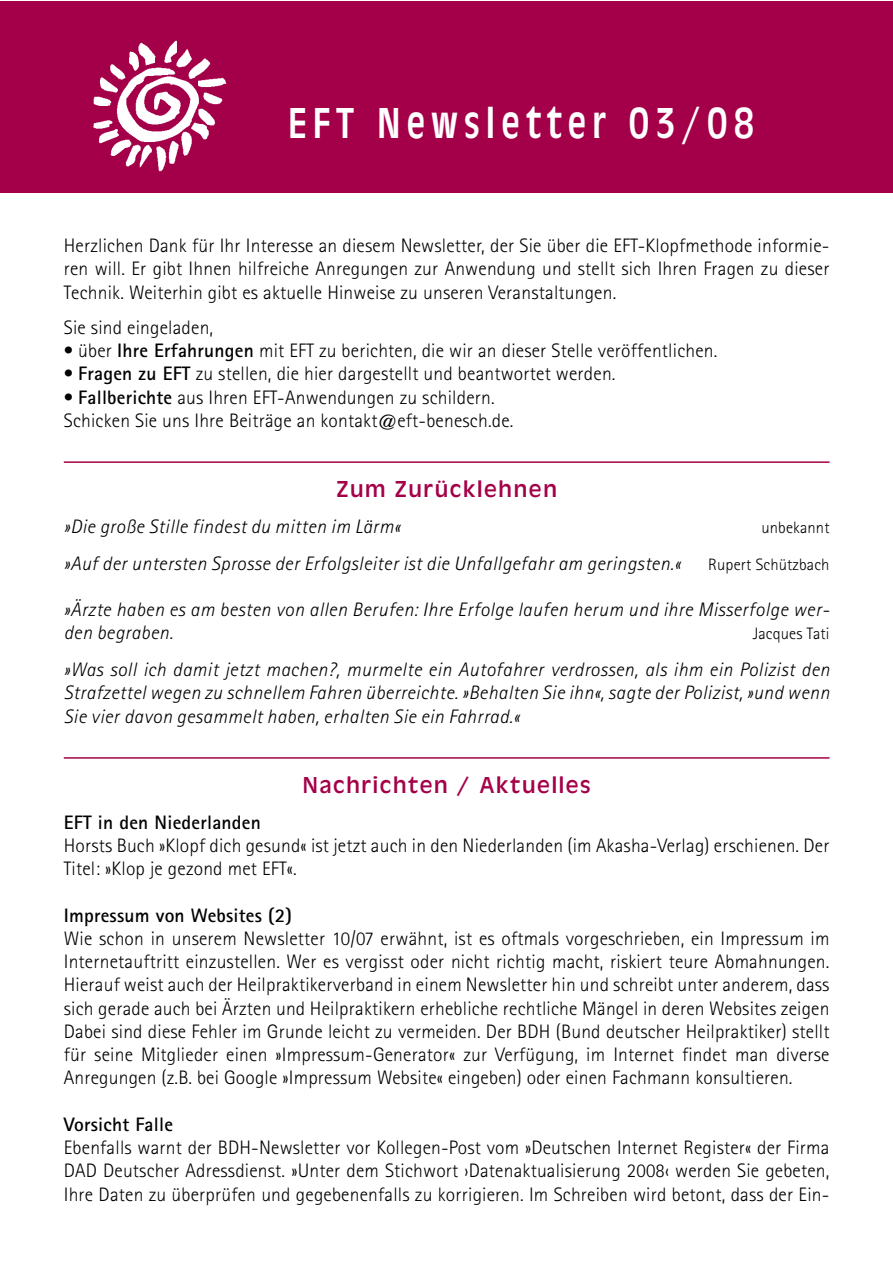
<style>
.page{position:relative;width:893px;height:1263px;background:#fff}
.page>*{position:absolute;margin:0;border:0;box-sizing:border-box;transform-origin:0 0}
.t1{font:condensed 45px "Antique Oli T";letter-spacing:.135em;color:#fff}
.t2{font:24px "Antique Oli T";letter-spacing:.065em;color:#a40049}
.t3{font:300 19.5px/23.2px "Rotis Sans Serif";letter-spacing:.01em;color:#000;text-align:justify}
.t4{font:italic 300 19.5px/23.2px "Rotis Sans Serif";letter-spacing:.025em;color:#000}
.t5{font:700 19.5px "Rotis Sans Serif";letter-spacing:.01em;color:#000}
.t6{font:300 16.5px "Rotis Sans Serif";letter-spacing:.01em;color:#000}
.s1{font-weight:700}
</style>
<div class="page">
<div style="left:0;top:2px;width:892px;height:191px;background:#a40049"></div>
<img style="left:93px;top:40px;width:134px;height:132px">
<hr style="left:64px;top:461px;width:765px;height:2px;background:#a40049">
<hr style="left:64px;top:757px;width:765px;height:2px;background:#a40049">
<h1 class="t1" style="left:288px;top:106px;width:467px">EFT Newsletter 03/08</h1>
<p class="t3" style="left:64px;top:236px;width:767px">Herzlichen Dank für Ihr Interesse an diesem Newsletter, der Sie über die EFT-Klopfmethode informie&shy;ren will. Er gibt Ihnen hilfreiche Anregungen zur Anwendung und stellt sich Ihren Fragen zu dieser Technik. Weiterhin gibt es aktuelle Hinweise zu unseren Veranstaltungen.</p>
<p class="t3" style="left:64px;top:318px;width:151px">Sie sind eingeladen,</p>
<p class="t3" style="left:64px;top:341px;width:655px">• über <span class="s1">Ihre Erfahrungen</span> mit EFT zu berichten, die wir an dieser Stelle veröffentlichen.</p>
<p class="t3" style="left:64px;top:364px;width:553px">• <span class="s1">Fragen zu EFT</span> zu stellen, die hier dargestellt und beantwortet werden.</p>
<p class="t3" style="left:64px;top:387px;width:451px">• <span class="s1">Fallberichte</span> aus Ihren EFT-Anwendungen zu schildern.<br>Schicken Sie uns Ihre Beiträge an kontakt@eft-benesch.de.</p>
<p class="t2" style="left:336px;top:479px;width:222px">Zum Zurücklehnen</p>
<p class="t4" style="left:64px;top:517px;width:338px">»Die große Stille findest du mitten im Lärm«</p>
<p class="t6" style="left:761px;top:522px;width:70px">unbekannt</p>
<p class="t4" style="left:64px;top:553px;width:618px">»Auf der untersten Sprosse der Erfolgsleiter ist die Unfallgefahr am geringsten.«</p>
<p class="t6" style="left:708px;top:558px;width:123px">Rupert Schützbach</p>
<p class="t4" style="left:64px;top:600px;width:767px">»Ärzte haben es am besten von allen Berufen: Ihre Erfolge laufen herum und ihre Misserfolge wer&shy;den begraben.</p>
<p class="t6" style="left:752px;top:628px;width:78px">Jacques Tati</p>
<p class="t4" style="left:64px;top:660px;width:767px;text-align:justify">»Was soll ich damit jetzt machen?, murmelte ein Autofahrer verdrossen, als ihm ein Polizist den Strafzettel wegen zu schnellem Fahren überreichte. »Behalten Sie ihn«, sagte der Polizist, »und wenn Sie vier davon gesammelt haben, erhalten Sie ein Fahrrad.«</p>
<p class="t2" style="left:303px;top:775px;width:289px">Nachrichten / Aktuelles</p>
<p class="t5" style="left:64px;top:815px;width:198px">EFT in den Niederlanden</p>
<p class="t3" style="left:64px;top:836px;width:767px">Horsts Buch »Klopf dich gesund« ist jetzt auch in den Niederlanden (im Akasha-Verlag) erschienen. Der<br>Titel: »Klop je gezond met EFT«.</p>
<p class="t5" style="left:64px;top:908px;width:230px">Impressum von Websites (2)</p>
<p class="t3" style="left:64px;top:929px;width:767px">Wie schon in unserem Newsletter 10/07 erwähnt, ist es oftmals vorgeschrieben, ein Impressum im Internetauftritt einzustellen. Wer es vergisst oder nicht richtig macht, riskiert teure Abmahnungen.<br>Hierauf weist auch der Heilpraktikerverband in einem Newsletter hin und schreibt unter anderem, dass sich gerade auch bei Ärzten und Heilpraktikern erhebliche rechtliche Mängel in deren Websites zeigen Dabei sind diese Fehler im Grunde leicht zu vermeiden. Der BDH (Bund deutscher Heilpraktiker) stellt für seine Mitglieder einen »Impressum-Generator« zur Verfügung, im Internet findet man diverse Anregungen (z.B. bei Google »Impressum Website« eingeben) oder einen Fachmann konsultieren.</p>
<p class="t5" style="left:64px;top:1117px;width:111px">Vorsicht Falle</p>
<p class="t3" style="left:64px;top:1138px;width:767px">Ebenfalls warnt der BDH-Newsletter vor Kollegen-Post vom »Deutschen Internet Register« der Firma DAD Deutscher Adressdienst. »Unter dem Stichwort ›Datenaktualisierung 2008‹ werden Sie gebeten, Ihre Daten zu überprüfen und gegebenenfalls zu korrigieren. Im Schreiben wird betont, dass der Ein-</p>
</div>
